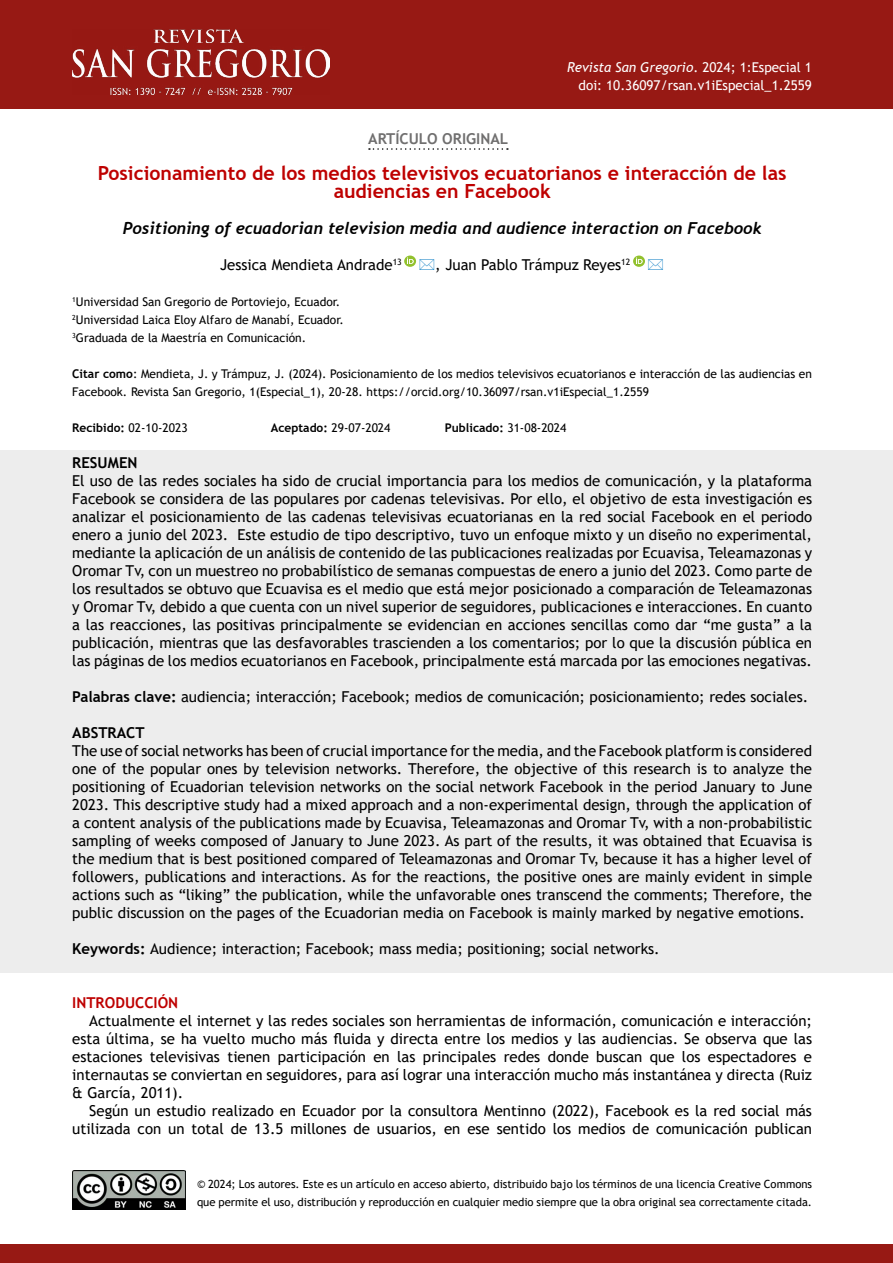
<style>
.page{position:relative;width:893px;height:1263px;background:#fff}
.page>*{position:absolute;margin:0;border:0;box-sizing:border-box;transform-origin:0 0}
.t1{font:700 19.5px/18px "Trebuchet MS";color:#be0000;text-align:center}
.t2{font:italic 700 16.5px "Trebuchet";color:#000}
.t3{font:15px/18px "Trebuchet MS";color:#000;text-align:justify}
.t4{font:700 15px "Trebuchet MS";color:#706f6f}
.t5{font:700 15px "Trebuchet MS";color:#000}
.t6{font:700 15px "Trebuchet MS";color:#be0000}
.t7{font:13.5px/18px "Trebuchet MS";color:#fff;text-align:right}
.t8{font:12px/18px "Trebuchet MS";color:#000}
.t9{font:700 12px "Trebuchet MS";color:#000}
.t10{font:11.25px/18px "Trebuchet MS";color:#000}
.s1{font-style:italic}
.s2{font-weight:700}
.s3{font-weight:400}
</style>
<div class="page">
<div style="left:0;top:1245px;width:893px;height:18px;background:#971914"></div>
<div style="left:0;top:0;width:893px;height:108px;background:#971914"></div>
<svg style="left:369px;top:148px;width:139px;height:2px"></svg>
<div style="left:0;top:450px;width:893px;height:522px;background:#ededed"></div>
<img style="left:72px;top:29px;width:257px;height:65px">
<img style="left:72px;top:1170px;width:114px;height:40px">
<svg style="left:404px;top:256px;width:13px;height:11px"></svg>
<svg style="left:633px;top:256px;width:12px;height:11px"></svg>
<p class="t7" style="left:567px;top:58px;width:246px"><span class="s1">Revista San Gregorio</span>. 2024; 1:Especial 1 doi: 10.36097/rsan.v1iEspecial_1.2559</p>
<p class="t4" style="left:368px;top:129px;width:142px">ARTÍCULO ORIGINAL</p>
<h1 class="t1" style="left:98px;top:164px;width:690px">Posicionamiento de los medios televisivos ecuatorianos e interacción de las audiencias en Facebook</h1>
<p class="t2" style="left:123px;top:218px;width:640px">Positioning of ecuadorian television media and audience interaction on Facebook</p>
<p class="t3" style="left:220px;top:256px;width:183px">Jessica Mendieta Andrade<sup>13</sup></p>
<p class="t3" style="left:435px;top:256px;width:197px">, Juan Pablo Trámpuz Reyes<sup>12</sup></p>
<p class="t8" style="left:72px;top:293px;width:273px"><sup>1</sup>Universidad San Gregorio de Portoviejo, Ecuador.<br><sup>2</sup>Universidad Laica Eloy Alfaro de Manabí, Ecuador.<br><sup>3</sup>Graduada de la Maestría en Comunicación.</p>
<p class="t8" style="left:72px;top:365px;width:741px"><span class="s2">Citar como</span>: Mendieta, J. y Trámpuz, J. (2024). Posicionamiento de los medios televisivos ecuatorianos e interacción de las audiencias en<br>Facebook. Revista San Gregorio, 1(Especial_1), 20-28. https://orcid.org/10.36097/rsan.v1iEspecial_1.2559</p>
<p class="t8" style="left:72px;top:419px;width:117px"><span class="s2">Recibido:</span> 02-10-2023</p>
<p class="t8" style="left:271px;top:419px;width:121px"><span class="s2">Aceptado:</span> 29-07-2024</p>
<p class="t9" style="left:445px;top:420px;width:123px">Publicado: <span class="s3">31-08-2024</span></p>
<p class="t5" style="left:72px;top:453px;width:67px">RESUMEN</p>
<p class="t3" style="left:72px;top:472px;width:741px">El uso de las redes sociales ha sido de crucial importancia para los medios de comunicación, y la plataforma Facebook se considera de las populares por cadenas televisivas. Por ello, el objetivo de esta investigación es analizar el posicionamiento de las cadenas televisivas ecuatorianas en la red social Facebook en el periodo enero a junio del 2023. Este estudio de tipo descriptivo, tuvo un enfoque mixto y un diseño no experimental, mediante la aplicación de un análisis de contenido de las publicaciones realizadas por Ecuavisa, Teleamazonas y Oromar Tv, con un muestreo no probabilístico de semanas compuestas de enero a junio del 2023. Como parte de los resultados se obtuvo que Ecuavisa es el medio que está mejor posicionado a comparación de Teleamazonas y Oromar Tv, debido a que cuenta con un nivel superior de seguidores, publicaciones e interacciones. En cuanto a las reacciones, las positivas principalmente se evidencian en acciones sencillas como dar “me gusta” a la publicación, mientras que las desfavorables trascienden a los comentarios; por lo que la discusión pública en las páginas de los medios ecuatorianos en Facebook, principalmente está marcada por las emociones negativas.</p>
<p class="t3" style="left:72px;top:688px;width:738px"><span class="s2">Palabras clave:</span> audiencia; interacción; Facebook; medios de comunicación; posicionamiento; redes sociales.</p>
<p class="t5" style="left:72px;top:723px;width:74px">ABSTRACT</p>
<p class="t3" style="left:72px;top:742px;width:741px">The use of social networks has been of crucial importance for the media, and the Facebook platform is considered one of the popular ones by television networks. Therefore, the objective of this research is to analyze the positioning of Ecuadorian television networks on the social network Facebook in the period January to June 2023. This descriptive study had a mixed approach and a non-experimental design, through the application of a content analysis of the publications made by Ecuavisa, Teleamazonas and Oromar Tv, with a non-probabilistic sampling of weeks composed of January to June 2023. As part of the results, it was obtained that Ecuavisa is the medium that is best positioned compared of Teleamazonas and Oromar Tv, because it has a higher level of followers, publications and interactions. As for the reactions, the positive ones are mainly evident in simple actions such as “liking” the publication, while the unfavorable ones transcend the comments; Therefore, the public discussion on the pages of the Ecuadorian media on Facebook is mainly marked by negative emotions.</p>
<p class="t3" style="left:72px;top:940px;width:589px"><span class="s2">Keywords:</span> Audience; interaction; Facebook; mass media; positioning; social networks.</p>
<p class="t6" style="left:72px;top:993px;width:107px">INTRODUCCIÓN</p>
<p class="t3" style="left:72px;top:1012px;width:741px;text-indent:17px">Actualmente el internet y las redes sociales son herramientas de información, comunicación e interacción; esta última, se ha vuelto mucho más fluida y directa entre los medios y las audiencias. Se observa que las estaciones televisivas tienen participación en las principales redes donde buscan que los espectadores e internautas se conviertan en seguidores, para así lograr una interacción mucho más instantánea y directa (Ruiz &amp; García, 2011).</p>
<p class="t3" style="left:72px;top:1102px;width:741px;text-align:right">Según un estudio realizado en Ecuador por la consultora Mentinno (2022), Facebook es la red social más utilizada con un total de 13.5 millones de usuarios, en ese sentido los medios de comunicación publican</p>
<p class="t10" style="left:197px;top:1175px;width:617px">© 2024; Los autores. Este es un artículo en acceso abierto, distribuido bajo los términos de una licencia Creative Commons que permite el uso, distribución y reproducción en cualquier medio siempre que la obra original sea correctamente citada.</p>
</div>
